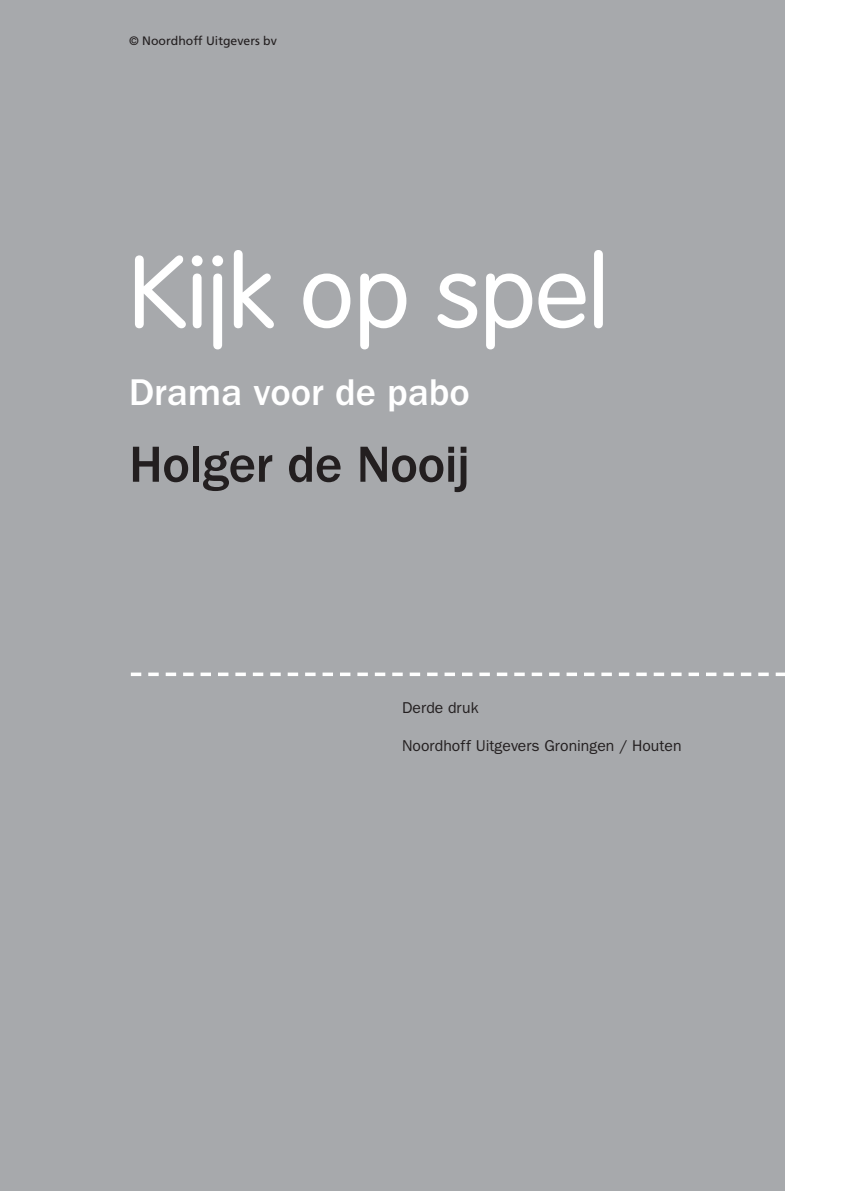
<style>
.page{position:relative;width:844px;height:1191px;background:#fff}
.page>*{position:absolute;margin:0;border:0;box-sizing:border-box;transform-origin:0 0}
.t1{font:300 100.62px "VAG Rounded";color:#fff}
.t2{font:500 52.5px "Franklin Gothic";letter-spacing:-.01em;color:#231f20}
.t3{font:500 38.5px "ITC Franklin Gothic Std";color:#fff}
.t4{font:15.75px "Franklin Gothic";color:#231f20}
.t5{font:12.25px "Frutiger LT Std";color:#231f20}
</style>
<div class="page">
<div style="left:0;top:0;width:784px;height:1191px;background:#a7a9ac"></div>
<svg style="left:131px;top:672px;width:654px;height:4px"></svg>
<p class="t5" style="left:129px;top:35px;width:149px">© Noordhoff Uitgevers bv</p>
<h1 class="t1" style="left:129px;top:250px;width:481px">Kijk op spel</h1>
<h3 class="t3" style="left:129px;top:369px;width:342px">Drama voor de pabo</h3>
<h2 class="t2" style="left:129px;top:446px;width:342px">Holger de Nooij</h2>
<p class="t4" style="left:402px;top:702px;width:78px">Derde druk</p>
<p class="t4" style="left:402px;top:740px;width:281px">Noordhoff Uitgevers Groningen / Houten</p>
</div>
